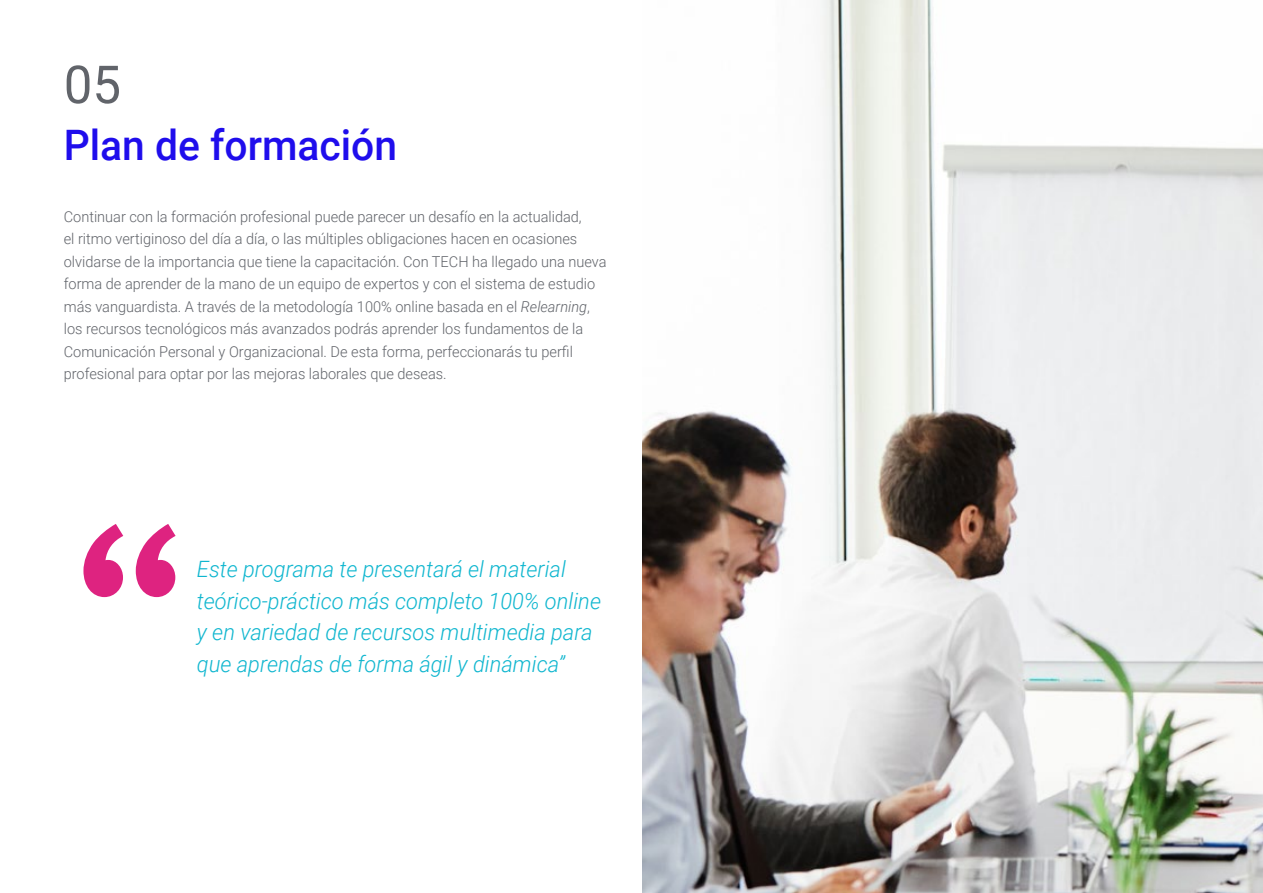
<style>
.page{position:relative;width:1263px;height:893px;background:#fff}
.page>*{position:absolute;margin:0;border:0;box-sizing:border-box;transform-origin:0 0}
.t1{font:52.5px "Roboto";color:#61646a}
.t2{font:500 42px "Roboto";color:#1f0dec}
.t3{font:italic 300 22.5px/31.5px "Roboto";color:#0fb6cf}
.t4{font:300 15px/22.5px "Roboto";color:#61646a}
.s1{font-style:italic}
</style>
<div class="page">
<svg style="left:83px;top:524px;width:93px;height:73px"></svg>
<img style="left:642px;top:0;width:621px;height:893px">
<h1 class="t1" style="left:64px;top:48px;width:59px">05</h1>
<h2 class="t2" style="left:64px;top:115px;width:335px">Plan de formación</h2>
<p class="t4" style="left:64px;top:205px;width:544px">Continuar con la formación profesional puede parecer un desafío en la actualidad,<br>el ritmo vertiginoso del día a día, o las múltiples obligaciones hacen en ocasiones olvidarse de la importancia que tiene la capacitación. Con TECH ha llegado una nueva forma de aprender de la mano de un equipo de expertos y con el sistema de estudio más vanguardista. A través de la metodología 100% online basada en el <span class="s1">Relearning</span>, los recursos tecnológicos más avanzados podrás aprender los fundamentos de la Comunicación Personal y Organizacional. De esta forma, perfeccionarás tu perfil profesional para optar por las mejoras laborales que deseas.</p>
<h3 class="t3" style="left:197px;top:553px;width:406px">Este programa te presentará el material teórico-práctico más completo 100% online y en variedad de recursos multimedia para que aprendas de forma ágil y dinámica”</h3>
</div>
